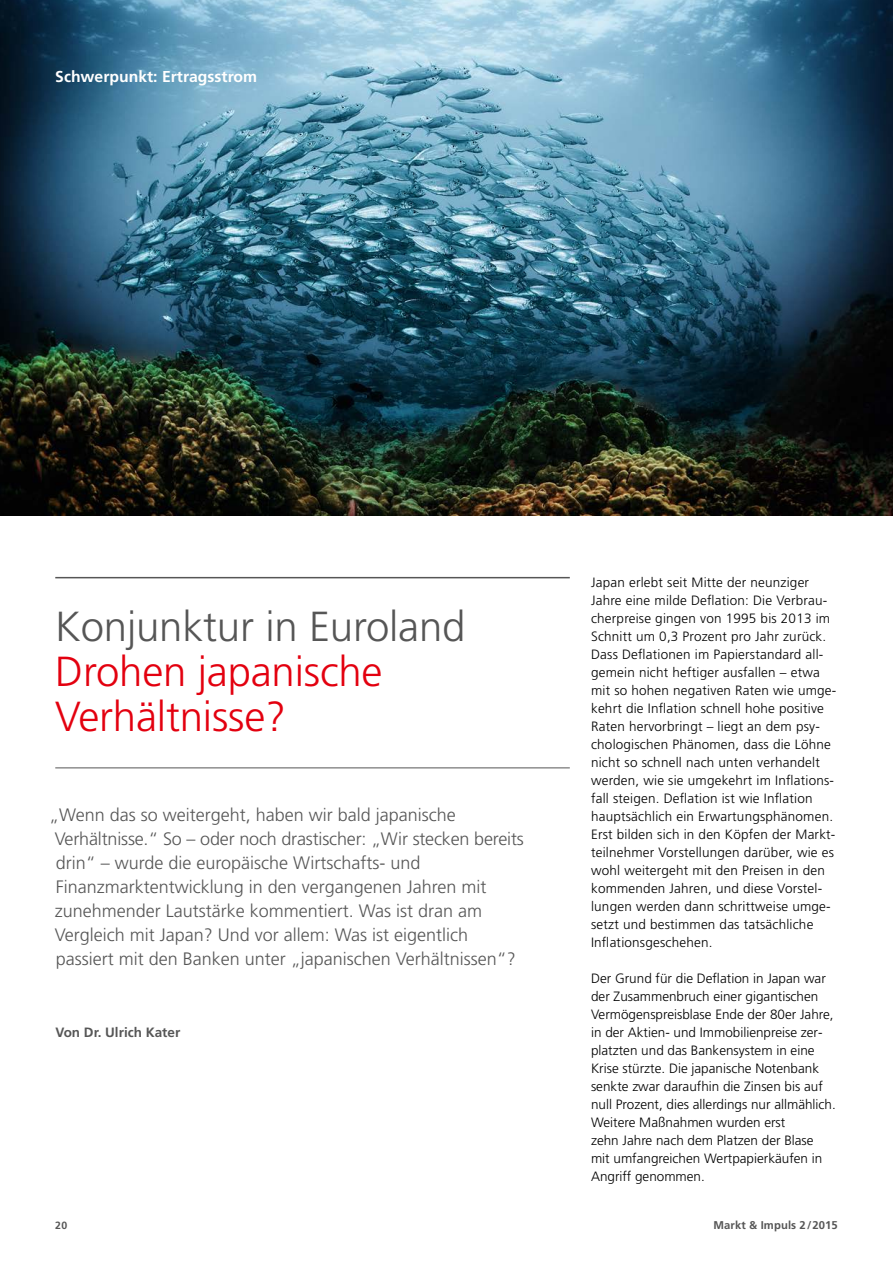
<style>
.page{position:relative;width:893px;height:1263px;background:#fff}
.page>*{position:absolute;margin:0;border:0;box-sizing:border-box;transform-origin:0 0}
.t1{font:300 42px/45px "Deka Frutiger OTPS";letter-spacing:-.005em;color:#e3000f}
.t2{font:300 42px "Deka Frutiger OTPS";letter-spacing:-.005em;color:#565656}
.t3{font:300 18px/24px "Deka Frutiger OTPS";color:#565656}
.t4{font:700 15.75px "Deka Frutiger OTPS";color:#fff}
.t5{font:300 13.5px/18px "Deka Frutiger OTPS";letter-spacing:.015em;color:#000}
.t6{font:700 13.5px "Deka Frutiger OTPS";color:#565656}
.t7{font:700 11.25px "Deka Frutiger OTPS";letter-spacing:.01em;color:#565656}
.t8{font:700 10.5px "Deka Frutiger OTPS";color:#565656}
</style>
<div class="page">
<img style="left:0;top:0;width:893px;height:515px">
<hr style="left:55px;top:577px;width:515px;height:1px;background:#565656">
<hr style="left:55px;top:767px;width:515px;height:1px;background:#565656">
<p class="t4" style="left:55px;top:67px;width:203px">Schwerpunkt: Ertragsstrom</p>
<h1 class="t2" style="left:55px;top:601px;width:412px">Konjunktur in Euroland</h1>
<h1 class="t1" style="left:55px;top:649px;width:329px">Drohen japanische<br>Verhältnisse?</h1>
<p class="t3" style="left:55px;top:803px;width:471px;text-indent:-6px">„Wenn das so weitergeht, haben wir bald japanische Verhältnisse.“ So – oder noch drastischer: „Wir stecken bereits drin“ – wurde die europäische Wirtschafts- und Finanzmarktentwicklung in den vergangenen Jahren mit zunehmender Lautstärke kommentiert. Was ist dran am Vergleich mit Japan? Und vor allem: Was ist eigentlich passiert mit den Banken unter „japanischen Verhältnissen“?</p>
<p class="t6" style="left:55px;top:1024px;width:126px">Von Dr. Ulrich Kater</p>
<p class="t5" style="left:591px;top:574px;width:247px">Japan erlebt seit Mitte der neunziger Jahre eine milde Deflation: Die Verbrau&shy;cherpreise gingen von 1995 bis 2013 im Schnitt um 0,3 Prozent pro Jahr zurück.<br>Dass Deflationen im Papierstandard all&shy;gemein nicht heftiger ausfallen – etwa mit so hohen negativen Raten wie umge&shy;kehrt die Inflation schnell hohe positive Raten hervorbringt – liegt an dem psy&shy;chologischen Phänomen, dass die Löhne nicht so schnell nach unten verhandelt werden, wie sie umgekehrt im Inflations&shy;fall steigen. Deflation ist wie Inflation hauptsächlich ein Erwartungsphänomen.<br>Erst bilden sich in den Köpfen der Markt&shy;teilnehmer Vorstellungen darüber, wie es wohl weitergeht mit den Preisen in den kommenden Jahren, und diese Vorstel&shy;lungen werden dann schrittweise umge&shy;setzt und bestimmen das tatsächliche Inflationsgeschehen.</p>
<p class="t5" style="left:591px;top:970px;width:246px">Der Grund für die Deflation in Japan war der Zusammenbruch einer gigantischen Vermögenspreisblase Ende der 80er Jahre, in der Aktien- und Immobilienpreise zer&shy;platzten und das Bankensystem in eine Krise stürzte. Die japanische Notenbank senkte zwar daraufhin die Zinsen bis auf null Prozent, dies allerdings nur allmählich.<br>Weitere Maßnahmen wurden erst<br>zehn Jahre nach dem Platzen der Blase<br>mit umfangreichen Wertpapierkäufen in Angriff genommen.</p>
<p class="t8" style="left:55px;top:1219px;width:13px">20</p>
<p class="t7" style="left:713px;top:1218px;width:126px">Markt &amp; Impuls 2/2015</p>
</div>
